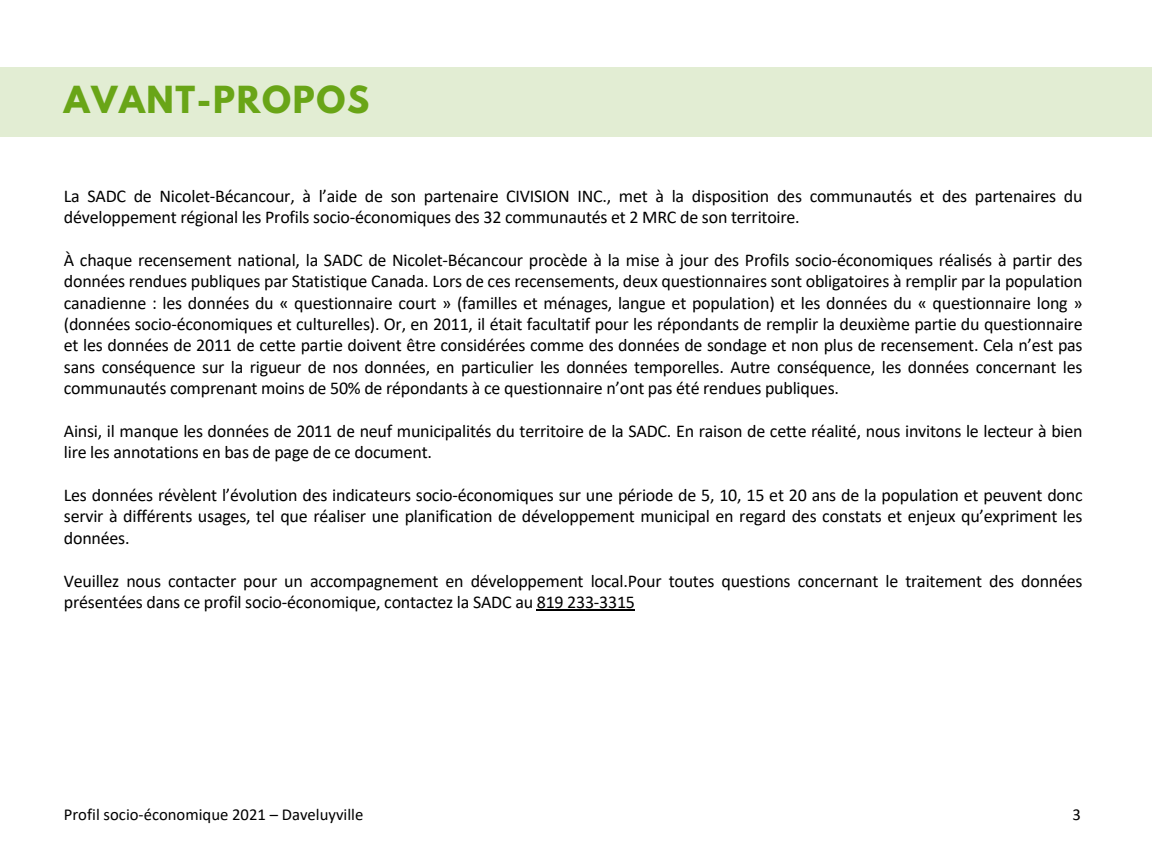
<style>
.page{position:relative;width:1152px;height:864px;background:#fff}
.page>*{position:absolute;margin:0;border:0;box-sizing:border-box;transform-origin:0 0}
.t1{font:700 33px "League Spartan";letter-spacing:.05em;color:#69a517}
.t2{font:18px/21.3px "Calibri";letter-spacing:-.015em;color:#000}
.t3{font:16.65px "Calibri";color:#000}
</style>
<div class="page">
<div style="left:0;top:67px;width:1152px;height:70px;background:#e2edd3"></div>
<hr style="left:537px;top:609px;width:98px;height:1px;background:#000">
<p class="t1" style="left:64px;top:84px;width:307px">AVANT-PROPOS</p>
<p class="t2" style="left:64px;top:187px;width:1020px">La SADC de Nicolet-Bécancour, à l’aide de son partenaire CIVISION INC., met à la disposition des communautés et des partenaires du développement régional les Profils socio-économiques des 32 communautés et 2 MRC de son territoire.</p>
<p class="t2" style="left:64px;top:251px;width:1020px;text-align:justify">À chaque recensement national, la SADC de Nicolet-Bécancour procède à la mise à jour des Profils socio-économiques réalisés à partir des données rendues publiques par Statistique Canada. Lors de ces recensements, deux questionnaires sont obligatoires à remplir par la population canadienne : les données du « questionnaire court » (familles et ménages, langue et population) et les données du « questionnaire long » (données socio-économiques et culturelles). Or, en 2011, il était facultatif pour les répondants de remplir la deuxième partie du questionnaire et les données de 2011 de cette partie doivent être considérées comme des données de sondage et non plus de recensement. Cela n’est pas sans conséquence sur la rigueur de nos données, en particulier les données temporelles. Autre conséquence, les données concernant les communautés comprenant moins de 50% de répondants à ce questionnaire n’ont pas été rendues publiques.</p>
<p class="t2" style="left:64px;top:422px;width:1020px">Ainsi, il manque les données de 2011 de neuf municipalités du territoire de la SADC. En raison de cette réalité, nous invitons le lecteur à bien lire les annotations en bas de page de ce document.</p>
<p class="t2" style="left:64px;top:486px;width:1020px;text-align:justify">Les données révèlent l’évolution des indicateurs socio-économiques sur une période de 5, 10, 15 et 20 ans de la population et peuvent donc servir à différents usages, tel que réaliser une planification de développement municipal en regard des constats et enjeux qu’expriment les données.</p>
<p class="t2" style="left:64px;top:571px;width:1020px">Veuillez nous contacter pour un accompagnement en développement local.Pour toutes questions concernant le traitement des données présentées dans ce profil socio-économique, contactez la SADC au 819 233-3315</p>
<h1 class="t3" style="left:64px;top:808px;width:301px">Profil socio-économique 2021 – Daveluyville</h1>
<h1 class="t3" style="left:1072px;top:808px;width:10px">3</h1>
</div>
